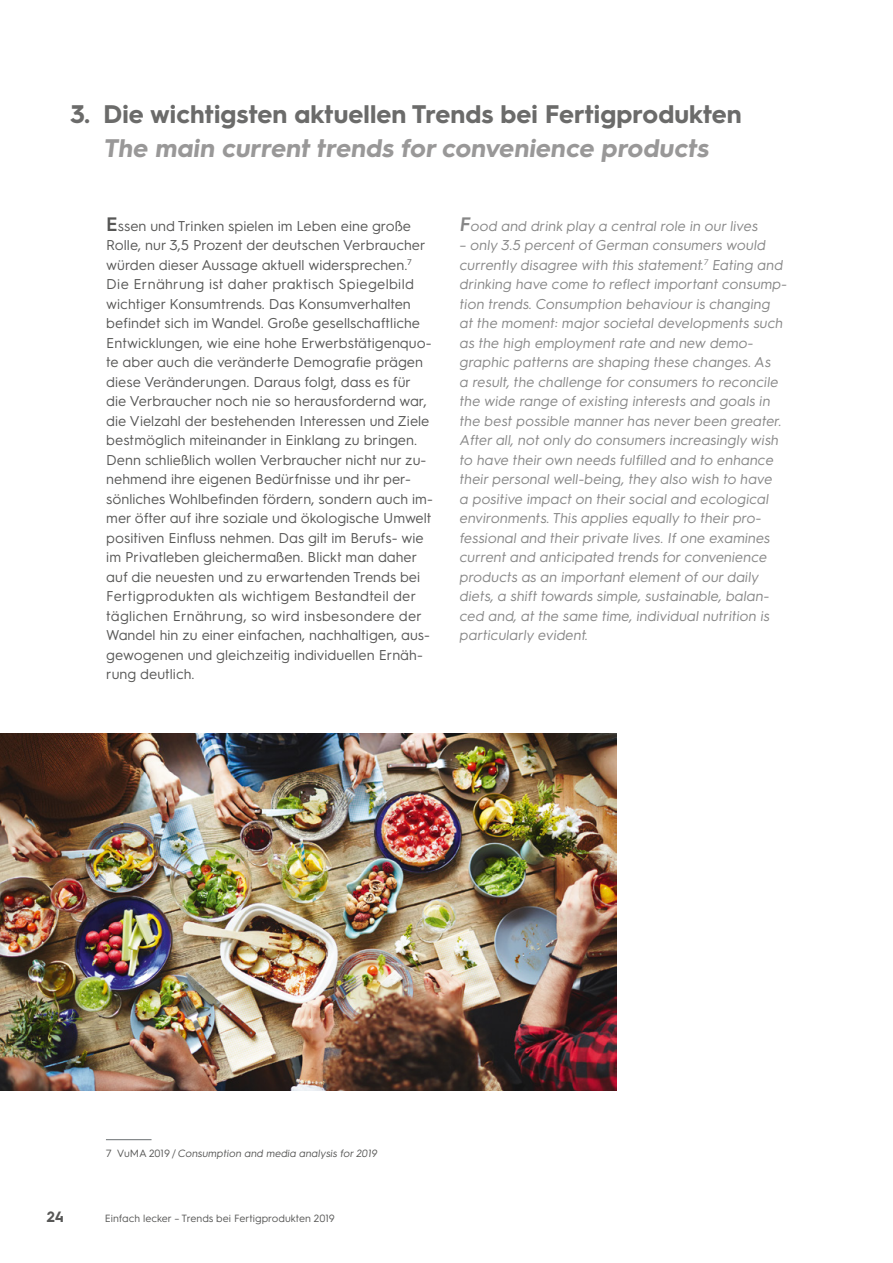
<style>
.page{position:relative;width:893px;height:1263px;background:#fff}
.page>*{position:absolute;margin:0;border:0;box-sizing:border-box;transform-origin:0 0}
.t1{font:700 25.5px "Hurme Geometric Sans 3";letter-spacing:.005em;color:#6b6b6a}
.t2{font:700 25.5px "Hurme Geometric Sans 3";color:#999898}
.t3{font:700 15px "Hurme Geometric Sans 3";color:#575756}
.t4{font:14.25px/19.5px "Hurme Geometric Sans 3";color:#575756}
.t5{font:14.25px/19.5px "Hurme Geometric Sans 3";color:#878787}
.t6{font:10.5px "Hurme Geometric Sans 3";color:#575756}
.s1{font-weight:600;font-size:19.5px}
</style>
<div class="page">
<hr style="left:106px;top:1139px;width:46px;height:1px;background:#6a6f71">
<img style="left:0;top:733px;width:617px;height:358px">
<h1 class="t1" style="left:71px;top:96px;width:673px">3. Die wichtigsten aktuellen Trends bei Fertigprodukten</h1>
<h1 class="t2" style="left:104px;top:130px;width:611px">The main current trends for convenience products</h1>
<p class="t4" style="left:106px;top:215px;width:328px"><span class="s1">E</span>ssen und Trinken spielen im Leben eine große Rolle, nur 3,5 Prozent der deutschen Verbraucher würden dieser Aussage aktuell widersprechen.<sup>7<br></sup>Die Ernährung ist daher praktisch Spiegelbild wichtiger Konsumtrends. Das Konsumverhalten befindet sich im Wandel. Große gesellschaftliche Entwicklungen, wie eine hohe Erwerbstätigenquo&shy;te aber auch die veränderte Demografie prägen diese Veränderungen. Daraus folgt, dass es für die Verbraucher noch nie so herausfordernd war, die Vielzahl der bestehenden Interessen und Ziele bestmöglich miteinander in Einklang zu bringen.<br>Denn schließlich wollen Verbraucher nicht nur zu&shy;nehmend ihre eigenen Bedürfnisse und ihr per&shy;sönliches Wohlbefinden fördern, sondern auch im&shy;mer öfter auf ihre soziale und ökologische Umwelt positiven Einfluss nehmen. Das gilt im Berufs- wie im Privatleben gleichermaßen. Blickt man daher auf die neuesten und zu erwartenden Trends bei Fertigprodukten als wichtigem Bestandteil der täglichen Ernährung, so wird insbesondere der Wandel hin zu einer einfachen, nachhaltigen, aus&shy;gewogenen und gleichzeitig individuellen Ernäh&shy;rung deutlich.</p>
<p class="t5" style="left:459px;top:215px;width:302px"><span class="s1">F</span>ood and drink play a central role in our lives</p>
<p class="t5" style="left:459px;top:235px;width:331px">– only 3.5 percent of German consumers would currently disagree with this statement.<sup>7</sup> Eating and drinking have come to reflect important consump&shy;tion trends. Consumption behaviour is changing at the moment: major societal developments such as the high employment rate and new demo&shy;graphic patterns are shaping these changes. As<br>a result, the challenge for consumers to reconcile the wide range of existing interests and goals in the best possible manner has never been greater.<br>After all, not only do consumers increasingly wish to have their own needs fulfilled and to enhance their personal well-being, they also wish to have<br>a positive impact on their social and ecological environments.This applies equally to their pro&shy;fessional and their private lives. If one examines current and anticipated trends for convenience products as an important element of our daily diets, a shift towards simple, sustainable, balan&shy;ced and, at the same time, individual nutrition is particularly evident.</p>
<p class="t6" style="left:106px;top:1146px;width:274px">7 Vu M A 2 0 1 9 / Consumption and media analysis for 2019</p>
<p class="t3" style="left:47px;top:1206px;width:19px">24</p>
<p class="t6" style="left:105px;top:1211px;width:232px">Einfach lecker – Trends bei Fertigprodukten 2019</p>
</div>
